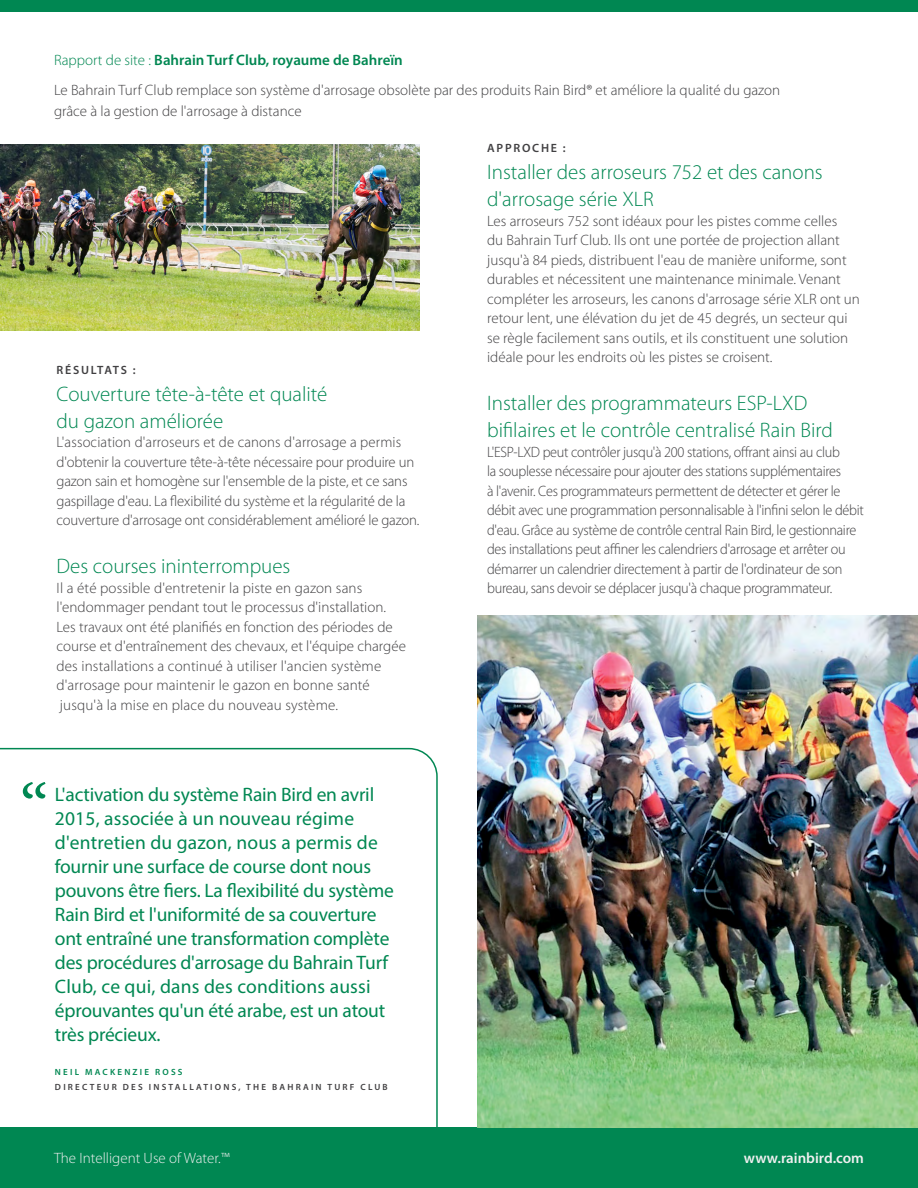
<style>
.page{position:relative;width:918px;height:1188px;background:#fff}
.page>*{position:absolute;margin:0;border:0;box-sizing:border-box;transform-origin:0 0}
.t1{font:72px "Minion Pro";color:#008752}
.t2{font:300 21px/27px "Myriad Pro";color:#008752}
.t3{font:19.5px/24px "Myriad Pro";letter-spacing:-.01em;color:#008752}
.t4{font:300 15px/19.5px "Myriad Pro";color:#414042}
.t5{font:300 15px/19.5px "Myriad Pro";letter-spacing:-.02em;color:#414042;scale:.95 1}
.t6{font:600 15px "Myriad Pro";color:#008752}
.t7{font:300 15px "Myriad Pro";color:#f0f0f0}
.t8{font:600 15px "Myriad Pro";color:#f0f0f0}
.t9{font:600 12px "Myriad Pro";letter-spacing:.145em;color:#414042}
.t10{font:600 9px "Myriad Pro";letter-spacing:.245em;color:#414042}
.t11{font:600 9px "Myriad Pro";letter-spacing:.245em;color:#008752}
.s1{font-weight:300}
</style>
<div class="page">
<div style="left:0;top:1128px;width:918px;height:60px;background:#008752"></div>
<svg style="left:0;top:748px;width:438px;height:380px"></svg>
<div style="left:0;top:0;width:918px;height:12px;background:#008752"></div>
<img style="left:477px;top:616px;width:441px;height:512px">
<img style="left:0;top:145px;width:419px;height:185px">
<p class="t6" style="left:54px;top:51px;width:350px"><span class="s1">Rapport de site :</span> Bahrain Turf Club, royaume de Bahreïn</p>
<p class="t4" style="left:54px;top:79px;width:728px;line-height:21.6px">Le Bahrain Turf Club remplace son système d'arrosage obsolète par des produits Rain Bird® et améliore la qualité du gazon grâce à la gestion de l'arrosage à distance</p>
<p class="t9" style="left:57px;top:362px;width:80px">RÉSULTATS :</p>
<h2 class="t2" style="left:57px;top:380px;width:272px">Couverture tête-à-tête et qualité du gazon améliorée</h2>
<p class="t4" style="left:57px;top:432px;width:364px">L'association d'arroseurs et de canons d'arrosage a permis d'obtenir la couverture tête-à-tête nécessaire pour produire un gazon sain et homogène sur l'ensemble de la piste, et ce sans gaspillage d'eau. La flexibilité du système et la régularité de la couverture d'arrosage ont considérablement amélioré le gazon.</p>
<h2 class="t2" style="left:57px;top:552px;width:235px">Des courses ininterrompues</h2>
<p class="t4" style="left:57px;top:578px;width:351px">Il a été possible d'entretenir la piste en gazon sans l'endommager pendant tout le processus d'installation.<br>Les travaux ont été planifiés en fonction des périodes de course et d'entraînement des chevaux, et l'équipe chargée des installations a continué à utiliser l'ancien système d'arrosage pour maintenir le gazon en bonne santé jusqu'à la mise en place du nouveau système.</p>
<p class="t9" style="left:487px;top:141px;width:80px">APPROCHE :</p>
<h2 class="t2" style="left:487px;top:159px;width:337px">Installer des arroseurs 752 et des canons d'arrosage série XLR</h2>
<p class="t4" style="left:487px;top:211px;width:374px">Les arroseurs 752 sont idéaux pour les pistes comme celles<br>du Bahrain Turf Club. Ils ont une portée de projection allant jusqu'à 84 pieds, distribuent l'eau de manière uniforme, sont durables et nécessitent une maintenance minimale. Venant compléter les arroseurs, les canons d'arrosage série XLR ont un retour lent, une élévation du jet de 45 degrés, un secteur qui se règle facilement sans outils, et ils constituent une solution idéale pour les endroits où les pistes se croisent.</p>
<h2 class="t2" style="left:487px;top:390px;width:347px">Installer des programmateurs ESP-LXD bifilaires et le contrôle centralisé Rain Bird</h2>
<p class="t5" style="left:487px;top:442px;width:398px">L'ESP-LXD peut contrôler jusqu'à 200 stations, offrant ainsi au club<br>la souplesse nécessaire pour ajouter des stations supplémentaires<br>à l'avenir. Ces programmateurs permettent de détecter et gérer le débit avec une programmation personnalisable à l'infini selon le débit d'eau. Grâce au système de contrôle central Rain Bird, le gestionnaire des installations peut affiner les calendriers d'arrosage et arrêter ou démarrer un calendrier directement à partir de l'ordinateur de son bureau, sans devoir se déplacer jusqu'à chaque programmateur.</p>
<h1 class="t1" style="left:20px;top:762px;width:30px">“</h1>
<p class="t3" style="left:55px;top:782px;width:340px">L'activation du système Rain Bird en avril 2015, associée à un nouveau régime d'entretien du gazon, nous a permis de fournir une surface de course dont nous pouvons être fiers. La flexibilité du système Rain Bird et l'uniformité de sa couverture ont entraîné une transformation complète des procédures d'arrosage du Bahrain Turf Club, ce qui, dans des conditions aussi éprouvantes qu'un été arabe, est un atout très précieux.</p>
<p class="t11" style="left:55px;top:1066px;width:129px">NEIL MACKENZIE ROSS</p>
<p class="t10" style="left:55px;top:1081px;width:334px">DIRECTEUR DES INSTALLATIONS, THE BAHRAIN TURF CLUB</p>
<p class="t7" style="left:54px;top:1149px;width:177px">The Intelligent Use of Water.™</p>
<p class="t8" style="left:744px;top:1149px;width:122px">www.rainbird.com</p>
</div>
